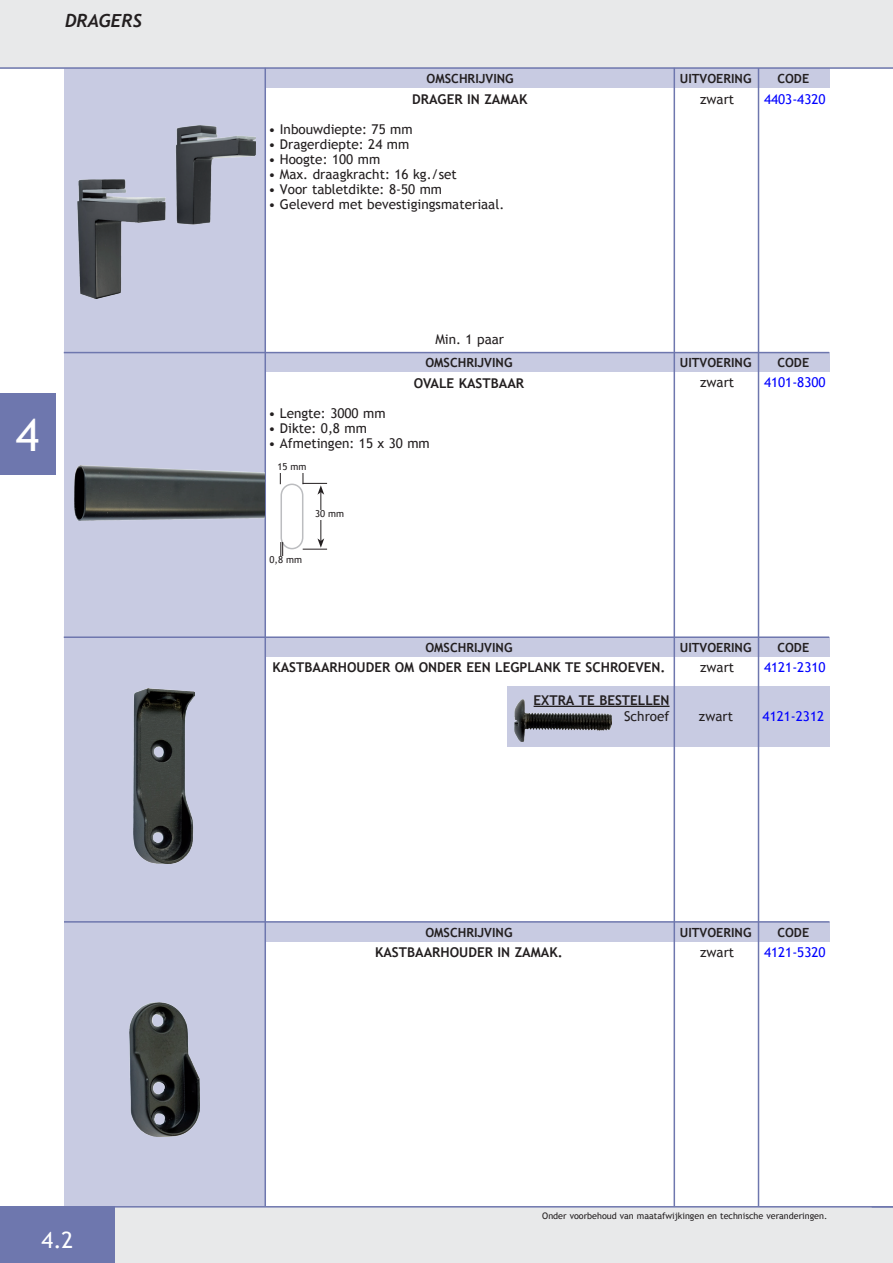
<style>
.page{position:relative;width:893px;height:1263px;background:#fff}
.page>*{position:absolute;margin:0;border:0;box-sizing:border-box;transform-origin:0 0}
.t1{font:45px "Trebuchet MS";color:#fff}
.t2{font:22.5px "Trebuchet MS";color:#fff}
.t3{font:italic 700 18px "Trebuchet";color:#231f20}
.t4{font:13.5px "Trebuchet MS";color:#231f20}
.t5{font:700 13.5px "Trebuchet MS";color:#231f20}
.t6{font:13.5px "Trebuchet MS";color:#00f}
.t7{font:700 12.6px "Trebuchet MS";color:#231f20}
.t8{font:9.6px "Trebuchet MS";color:#231f20}
.t9{font:9px "Trebuchet MS";color:#231f20}
</style>
<div class="page">
<div style="left:0;top:0;width:893px;height:68px;background:#e8e9ea"></div>
<div style="left:64px;top:68px;width:201px;height:1139px;background:#c8cbe2"></div>
<div style="left:266px;top:68px;width:563px;height:20px;background:#c8cbe2"></div>
<div style="left:266px;top:353px;width:563px;height:19px;background:#c8cbe2"></div>
<div style="left:266px;top:637px;width:563px;height:20px;background:#c8cbe2"></div>
<div style="left:507px;top:686px;width:322px;height:60px;background:#c8cbe2"></div>
<div style="left:266px;top:922px;width:563px;height:20px;background:#c8cbe2"></div>
<hr style="left:674px;top:68px;width:1px;height:1138px;background:#6e77ae">
<hr style="left:758px;top:68px;width:1px;height:1138px;background:#6e77ae">
<hr style="left:64px;top:921px;width:765px;height:2px;background:#6e77ae">
<hr style="left:64px;top:636px;width:765px;height:2px;background:#6e77ae">
<hr style="left:64px;top:352px;width:765px;height:1px;background:#6e77ae">
<hr style="left:534px;top:706px;width:135px;height:1px;background:#231f20">
<hr style="left:264px;top:68px;width:2px;height:1139px;background:#6e77ae">
<div style="left:280px;top:484px;width:23px;height:65px;border:2px solid #bcbdc0;border-radius:11px"></div>
<svg style="left:281px;top:542px;width:2px;height:14px"></svg>
<hr style="left:321px;top:492px;width:1px;height:49px;background:#231f20">
<svg style="left:303px;top:538px;width:24px;height:12px"></svg>
<svg style="left:303px;top:473px;width:24px;height:22px"></svg>
<div style="left:315px;top:510px;width:31px;height:10px;background:#fff"></div>
<img style="left:77px;top:126px;width:178px;height:173px">
<img style="left:75px;top:465px;width:189px;height:55px">
<img style="left:133px;top:689px;width:61px;height:175px">
<img style="left:130px;top:1002px;width:70px;height:135px">
<img style="left:514px;top:699px;width:97px;height:42px">
<div style="left:62px;top:1206px;width:831px;height:57px;background:#e8e9ea"></div>
<div style="left:0;top:1206px;width:115px;height:57px;background:#6e77ae"></div>
<hr style="left:0;top:1206px;width:893px;height:1px;background:#6e77ae">
<div style="left:0;top:393px;width:55px;height:82px;background:#6e77ae"></div>
<hr style="left:0;top:67px;width:893px;height:2px;background:#6e77ae">
<h3 class="t3" style="left:65px;top:9px;width:78px">DRAGERS</h3>
<h1 class="t1" style="left:16px;top:408px;width:25px">4</h1>
<h2 class="t2" style="left:42px;top:1227px;width:33px">4.2</h2>
<p class="t7" style="left:427px;top:71px;width:89px">OMSCHRIJVING</p>
<p class="t5" style="left:412px;top:91px;width:117px">DRAGER IN ZAMAK</p>
<p class="t4" style="left:268px;top:121px;width:146px">• Inbouwdiepte: 75 mm</p>
<p class="t4" style="left:268px;top:136px;width:142px">• Dragerdiepte: 24 mm</p>
<p class="t4" style="left:268px;top:151px;width:113px">• Hoogte: 100 mm</p>
<p class="t4" style="left:268px;top:166px;width:190px">• Max. draagkracht: 16 kg./set</p>
<p class="t4" style="left:268px;top:181px;width:175px">• Voor tabletdikte: 8-50 mm</p>
<p class="t4" style="left:268px;top:196px;width:237px">• Geleverd met bevestigingsmateriaal.</p>
<p class="t4" style="left:435px;top:331px;width:70px">Min. 1 paar</p>
<p class="t5" style="left:414px;top:374px;width:112px">OVALE KASTBAAR</p>
<p class="t7" style="left:425px;top:355px;width:89px">OMSCHRIJVING</p>
<p class="t4" style="left:268px;top:405px;width:119px">• Lengte: 3000 mm</p>
<p class="t4" style="left:268px;top:420px;width:100px">• Dikte: 0,8 mm</p>
<p class="t4" style="left:268px;top:435px;width:163px">• Afmetingen: 15 x 30 mm</p>
<p class="t8" style="left:277px;top:461px;width:30px">15 mm</p>
<p class="t8" style="left:315px;top:508px;width:30px">30 mm</p>
<p class="t8" style="left:270px;top:554px;width:34px">0,8 mm</p>
<p class="t7" style="left:425px;top:640px;width:89px">OMSCHRIJVING</p>
<p class="t7" style="left:680px;top:70px;width:73px">UITVOERING</p>
<p class="t4" style="left:700px;top:91px;width:36px">zwart</p>
<p class="t7" style="left:777px;top:70px;width:33px">CODE</p>
<p class="t6" style="left:764px;top:91px;width:63px">4403-4320</p>
<p class="t7" style="left:680px;top:355px;width:73px">UITVOERING</p>
<p class="t4" style="left:700px;top:375px;width:36px">zwart</p>
<p class="t7" style="left:777px;top:355px;width:33px">CODE</p>
<p class="t6" style="left:764px;top:375px;width:63px">4101-8300</p>
<p class="t7" style="left:680px;top:640px;width:73px">UITVOERING</p>
<p class="t7" style="left:777px;top:640px;width:33px">CODE</p>
<p class="t6" style="left:764px;top:659px;width:63px">4121-2310</p>
<p class="t5" style="left:272px;top:659px;width:395px">KASTBAARHOUDER OM ONDER EEN LEGPLANK TE SCHROEVEN.</p>
<p class="t5" style="left:534px;top:691px;width:137px">EXTRA TE BESTELLEN</p>
<p class="t4" style="left:624px;top:708px;width:47px">Schroef</p>
<p class="t4" style="left:699px;top:708px;width:36px">zwart</p>
<p class="t6" style="left:763px;top:708px;width:63px">4121-2312</p>
<p class="t4" style="left:700px;top:659px;width:36px">zwart</p>
<p class="t7" style="left:425px;top:924px;width:89px">OMSCHRIJVING</p>
<p class="t5" style="left:375px;top:944px;width:189px">KASTBAARHOUDER IN ZAMAK.</p>
<p class="t7" style="left:680px;top:924px;width:73px">UITVOERING</p>
<p class="t4" style="left:700px;top:944px;width:36px">zwart</p>
<p class="t7" style="left:777px;top:924px;width:33px">CODE</p>
<p class="t6" style="left:764px;top:944px;width:63px">4121-5320</p>
<p class="t9" style="left:542px;top:1210px;width:287px">Onder voorbehoud van maatafwijkingen en technische veranderingen.</p>
</div>
